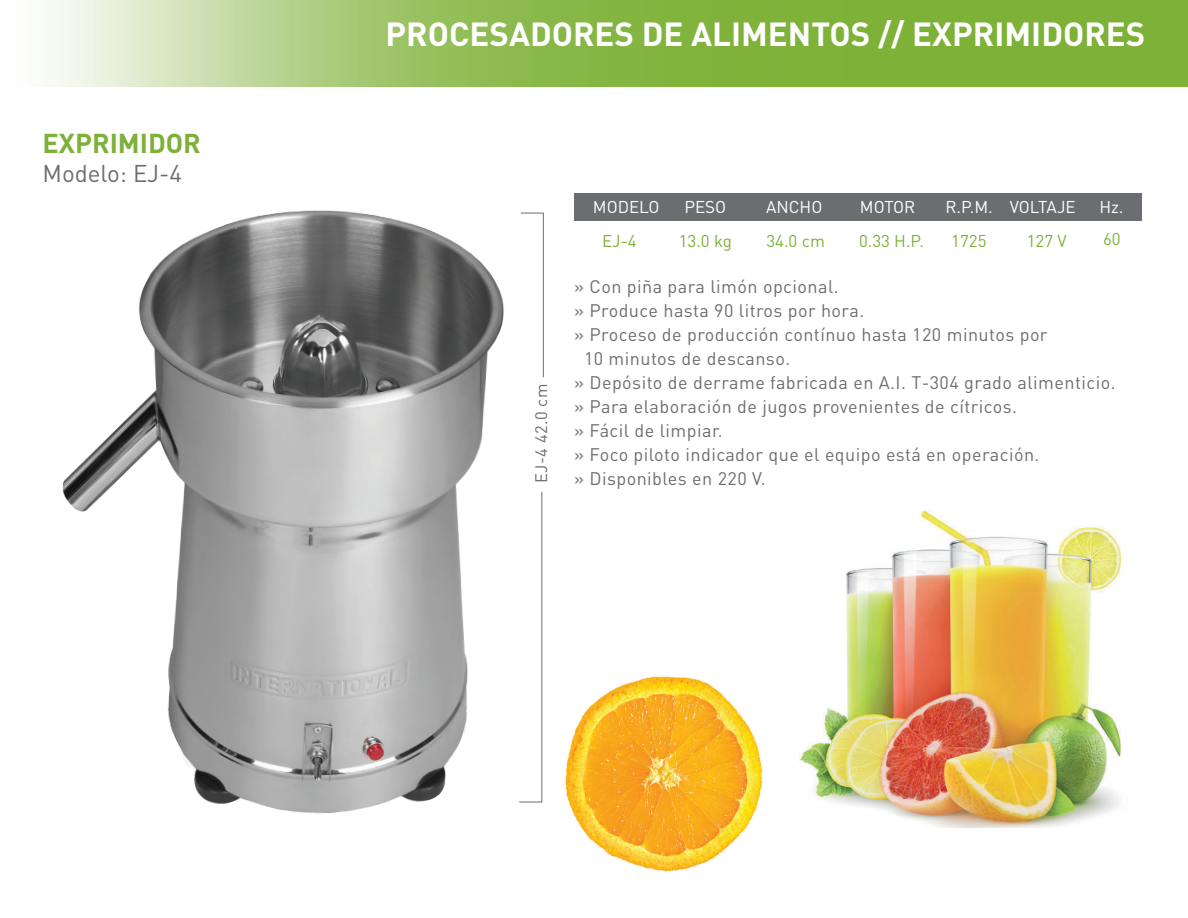
<style>
.page{position:relative;width:1188px;height:918px;background:#fff}
.page>*{position:absolute;margin:0;border:0;box-sizing:border-box;transform-origin:0 0}
.t1{font:700 33px "DIN Pro";color:#fff}
.t2{font:700 27px "DIN Pro";color:#7db137}
.t3{font:24px "DIN Pro";color:#6c6d70}
.t4{font:18px "DIN Pro";letter-spacing:.025em;color:#6c6d70}
.t5{font:16.95px "DIN Pro";color:#fff}
.t6{font:16.95px "DIN Pro";color:#7db137}
.t7{font:16.5px "DIN Pro";color:#6c6d70}
</style>
<div class="page">
<img style="left:62px;top:210px;width:442px;height:604px">
<img style="left:799px;top:510px;width:323px;height:317px">
<img style="left:565px;top:676px;width:198px;height:196px">
<svg style="left:50px;top:0;width:1138px;height:87px;background:#98c060"></svg>
<svg style="left:519px;top:492px;width:24px;height:311px"></svg>
<svg style="left:520px;top:212px;width:24px;height:166px"></svg>
<div style="left:574px;top:194px;width:568px;height:27px;background:#6c6d70"></div>
<h2 class="t2" style="left:42px;top:125px;width:160px">EXPRIMIDOR</h2>
<h3 class="t3" style="left:42px;top:157px;width:141px">Modelo: EJ-4</h3>
<h1 class="t1" style="left:386px;top:12px;width:761px">PROCESADORES DE ALIMENTOS // EXPRIMIDORES</h1>
<p class="t7" style="left:530px;top:483px;width:101px;rotate:-90deg">EJ-4 42.0 cm</p>
<p class="t5" style="left:593px;top:195px;width:68px">MODELO</p>
<p class="t5" style="left:684px;top:195px;width:43px">PESO</p>
<p class="t5" style="left:766px;top:195px;width:58px">ANCHO</p>
<p class="t5" style="left:860px;top:195px;width:57px">MOTOR</p>
<p class="t5" style="left:945px;top:195px;width:132px">R.P.M. VOLTAJE</p>
<p class="t6" style="left:602px;top:229px;width:36px">EJ-4</p>
<p class="t6" style="left:679px;top:229px;width:55px">13.0 kg</p>
<p class="t6" style="left:766px;top:229px;width:60px">34.0 cm</p>
<p class="t6" style="left:859px;top:229px;width:67px">0.33 H.P.</p>
<p class="t6" style="left:951px;top:229px;width:37px">1725</p>
<p class="t6" style="left:1027px;top:229px;width:41px">127 V</p>
<p class="t5" style="left:1099px;top:196px;width:26px">Hz.</p>
<p class="t6" style="left:1103px;top:227px;width:19px">60</p>
<p class="t4" style="left:574px;top:274px;width:266px">» Con piña para limón opcional.</p>
<p class="t4" style="left:574px;top:298px;width:292px">» Produce hasta 90 litros por hora.</p>
<p class="t4" style="left:574px;top:322px;width:475px">» Proceso de producción contínuo hasta 120 minutos por</p>
<p class="t4" style="left:584px;top:346px;width:208px">10 minutos de descanso.</p>
<p class="t4" style="left:574px;top:370px;width:543px">» Depósito de derrame fabricada en A.I. T-304 grado alimenticio.</p>
<p class="t4" style="left:574px;top:394px;width:444px">» Para elaboración de jugos provenientes de cítricos.</p>
<p class="t4" style="left:574px;top:418px;width:150px">» Fácil de limpiar.</p>
<p class="t4" style="left:574px;top:442px;width:467px">» Foco piloto indicador que el equipo está en operación.</p>
<p class="t4" style="left:574px;top:466px;width:193px">» Disponibles en 220 V.</p>
</div>
